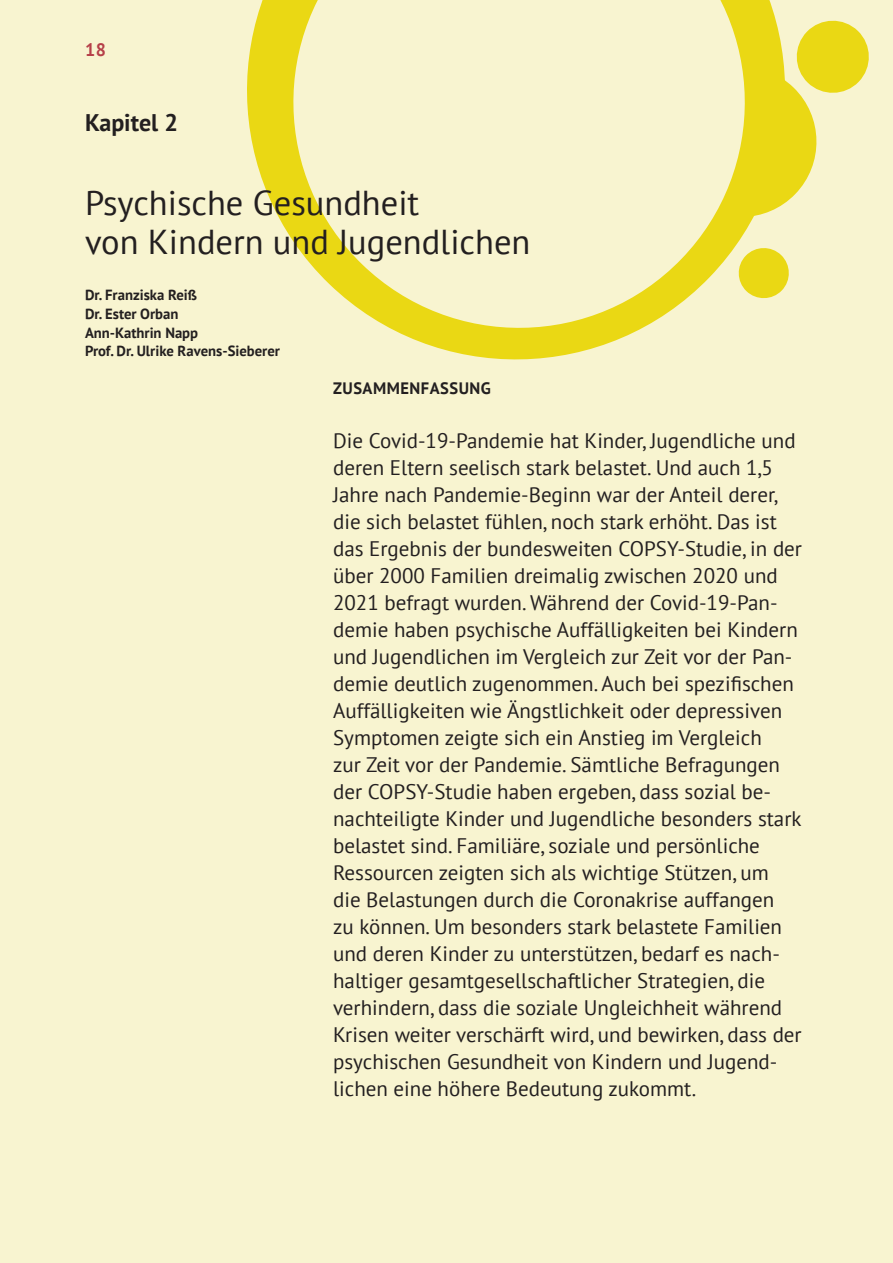
<style>
.page{position:relative;width:893px;height:1263px;background:#f8f4d0}
.page>*{position:absolute;margin:0;border:0;box-sizing:border-box;transform-origin:0 0}
.t1{font:34.5px/39px "PT Sans";color:#231f20}
.t2{font:700 24px "PT Sans";color:#231f20}
.t3{font:21px/27px "PT Sans";color:#231f20}
.t4{font:700 18px "PT Sans";color:#b64049}
.t5{font:700 16.5px "PT Sans";letter-spacing:.03em;color:#231f20}
.t6{font:700 14.7px/18.8px "PT Sans";color:#231f20}
</style>
<div class="page">
<svg style="left:247px;top:0;width:542px;height:360px"></svg>
<svg style="left:768px;top:17px;width:101px;height:208px"></svg>
<svg style="left:270px;top:0;width:498px;height:351px"></svg>
<p class="t4" style="left:85px;top:38px;width:23px">18</p>
<p class="t2" style="left:85px;top:106px;width:94px">Kapitel 2</p>
<h1 class="t1" style="left:85px;top:183px;width:447px">Psychische Gesundheit<br>von Kindern und Jugendlichen</h1>
<p class="t6" style="left:85px;top:285px;width:196px">Dr. Franziska Reiß<br>Dr. Ester Orban<br>Ann-Kathrin Napp<br>Prof. Dr. Ulrike Ravens-Sieberer</p>
<p class="t5" style="left:333px;top:377px;width:159px">ZUSAMMENFASSUNG</p>
<p class="t3" style="left:333px;top:426px;width:470px">Die Covid-19-Pandemie hat Kinder, Jugendliche und deren Eltern seelisch stark belastet. Und auch 1,5<br>Jahre nach Pandemie-Beginn war der Anteil derer, die sich belastet fühlen, noch stark erhöht. Das ist das Ergebnis der bundesweiten COPSY-Studie, in der über 2000 Familien dreimalig zwischen 2020 und 2021 befragt wurden. Während der Covid-19-Pan&shy;demie haben psychische Auffälligkeiten bei Kindern und Jugendlichen im Vergleich zur Zeit vor der Pan&shy;demie deutlich zugenommen. Auch bei spezifischen Auffälligkeiten wie Ängstlichkeit oder depressiven Symptomen zeigte sich ein Anstieg im Vergleich<br>zur Zeit vor der Pandemie. Sämtliche Befragungen der COPSY-Studie haben ergeben, dass sozial be&shy;nachteiligte Kinder und Jugendliche besonders stark belastet sind. Familiäre, soziale und persönliche Ressourcen zeigten sich als wichtige Stützen, um<br>die Belastungen durch die Coronakrise auffangen<br>zu können. Um besonders stark belastete Familien und deren Kinder zu unterstützen, bedarf es nach&shy;haltiger gesamtgesellschaftlicher Strategien, die verhindern, dass die soziale Ungleichheit während Krisen weiter verschärft wird, und bewirken, dass der psychischen Gesundheit von Kindern und Jugend&shy;lichen eine höhere Bedeutung zukommt.</p>
</div>
